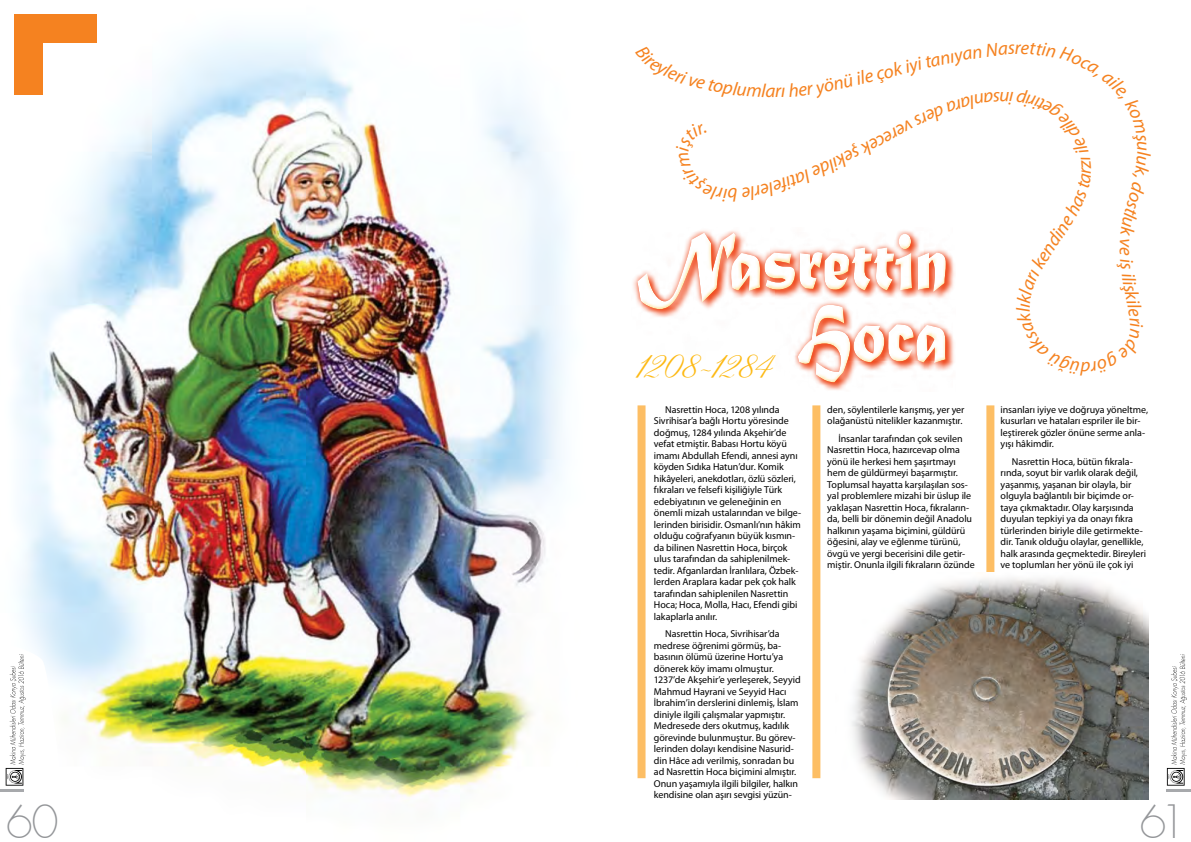
<style>
.page{position:relative;width:1191px;height:842px;background:#fff}
.page>*{position:absolute;margin:0;border:0;box-sizing:border-box;transform-origin:0 0}
.t1{font:85.5px/72px "Matura MT Script Capitals";letter-spacing:-.01em;color:#fff;text-align:right;scale:.8 1}
.t2{font:300 44px "Futura T Extra";color:#939598}
.t3{font:40px "Aristocrat T";letter-spacing:.02em;color:#fdb913}
.t4{font:italic 19px "Myriad Pro";color:#f58220}
.t5{font:10px/11.5px "Myriad Pro";letter-spacing:-.005em;color:#000}
</style>
<div class="page">
<hr style="left:1166px;top:789px;width:25px;height:3px;background:#a7a9ac">
<svg style="left:1166px;top:654px;width:21px;height:132px"></svg>
<div style="left:637px;top:232px;width:314px;height:156px;background:#fdb913;opacity:.5"></div>
<div style="left:637px;top:405px;width:8px;height:373px;background:#fdbe64"></div>
<div style="left:812px;top:405px;width:8px;height:373px;background:#fdbe64"></div>
<div style="left:986px;top:405px;width:8px;height:373px;background:#fdbe64"></div>
<img style="left:0;top:14px;width:567px;height:784px">
<div style="left:16px;top:14px;width:80px;height:28px;background:#f58220"></div>
<div style="left:14px;top:14px;width:28px;height:81px;background:#f58220"></div>
<img style="left:852px;top:573px;width:296px;height:226px">
<svg style="left:913px;top:232px;width:42px;height:143px"></svg>
<p class="t4" style="left:873px;top:63px;width:48px;rotate:-14deg">çok iyi</p>
<p class="t4" style="left:840px;top:71px;width:32px;rotate:-13deg">ü ile</p>
<p class="t4" style="left:918px;top:135px;width:33px;rotate:152deg">ev er</p>
<p class="t4" style="left:1009px;top:110px;width:12px;rotate:-180deg">n</p>
<h1 class="t1" style="left:638px;top:233px;width:389px">Nasrettin<br>Hoca</h1>
<p class="t5" style="left:654px;top:404px;width:149px;text-indent:11px">Nasrettin Hoca, 1208 yılında Sivrihisar’a bağlı Hortu yöresinde doğmuş, 1284 yılında Akşehir’de vefat etmiştir. Babası Hortu köyü imamı Abdullah Efendi, annesi aynı köyden Sıdıka Hatun’dur. Komik hikâyeleri, anekdotları, özlü sözleri, fıkraları ve felsefi kişiliğiyle Türk edebiyatının ve geleneğinin en önemli mizah ustalarından ve bilge&shy;lerinden birisidir. Osmanlı’nın hâkim olduğu coğrafyanın büyük kısmın&shy;da bilinen Nasrettin Hoca, birçok ulus tarafından da sahiplenilmek&shy;tedir. Afganlardan İranlılara, Özbek&shy;lerden Araplara kadar pek çok halk tarafından sahiplenilen Nasrettin Hoca; Hoca, Molla, Hacı, Efendi gibi lakaplarla anılır.</p>
<p class="t5" style="left:654px;top:628px;width:148px;text-indent:11px">Nasrettin Hoca, Sivrihisar’da medrese öğrenimi görmüş, ba&shy;basının ölümü üzerine Hortu’ya dönerek köy imamı olmuştur.<br>1237’de Akşehir’e yerleşerek, Seyyid Mahmud Hayrani ve Seyyid Hacı İbrahim’in derslerini dinlemiş, İslam diniyle ilgili çalışmalar yapmıştır.<br>Medresede ders okutmuş, kadılık görevinde bulunmuştur. Bu görev&shy;lerinden dolayı kendisine Nasurid&shy;din Hâce adı verilmiş, sonradan bu ad Nasrettin Hoca biçimini almıştır.<br>Onun yaşamıyla ilgili bilgiler, halkın kendisine olan aşırı sevgisi yüzün-</p>
<p class="t3" style="left:638px;top:344px;width:137px">1208-1284</p>
<p class="t5" style="left:827px;top:404px;width:139px">den, söylentilerle karışmış, yer yer olağanüstü nitelikler kazanmıştır.</p>
<p class="t5" style="left:827px;top:433px;width:149px;text-indent:11px">İnsanlar tarafından çok sevilen Nasrettin Hoca, hazırcevap olma yönü ile herkesi hem şaşırtmayı hem de güldürmeyi başarmıştır.<br>Toplumsal hayatta karşılaşılan sos&shy;yal problemlere mizahi bir üslup ile yaklaşan Nasrettin Hoca, fıkraların&shy;da, belli bir dönemin değil Anadolu halkının yaşama biçimini, güldürü öğesini, alay ve eğlenme türünü, övgü ve yergi becerisini dile getir&shy;miştir. Onunla ilgili fıkraların özünde</p>
<p class="t4" style="left:1035px;top:245px;width:36px;rotate:-56deg">ndin</p>
<p class="t4" style="left:1090px;top:380px;width:11px;rotate:180deg">d</p>
<p class="t4" style="left:1141px;top:282px;width:25px;rotate:79deg">şkil</p>
<p class="t5" style="left:1000px;top:404px;width:149px">insanları iyiye ve doğruya yöneltme, kusurları ve hataları espriler ile bir&shy;leştirerek gözler önüne serme anla&shy;yışı hâkimdir.</p>
<p class="t5" style="left:1000px;top:456px;width:147px;text-indent:11px">Nasrettin Hoca, bütün fıkrala&shy;rında, soyut bir varlık olarak değil, yaşanmış, yaşanan bir olayla, bir olguyla bağlantılı bir biçimde or&shy;taya çıkmaktadır. Olay karşısında duyulan tepkiyi ya da onayı fıkra türlerinden biriyle dile getirmekte&shy;dir. Tanık olduğu olaylar, genellikle, halk arasında geçmektedir. Bireyleri ve toplumları her yönü ile çok iyi</p>
<h2 class="t2" style="left:6px;top:794px;width:55px">60</h2>
<h2 class="t2" style="left:1139px;top:794px;width:48px">61</h2>
</div>
